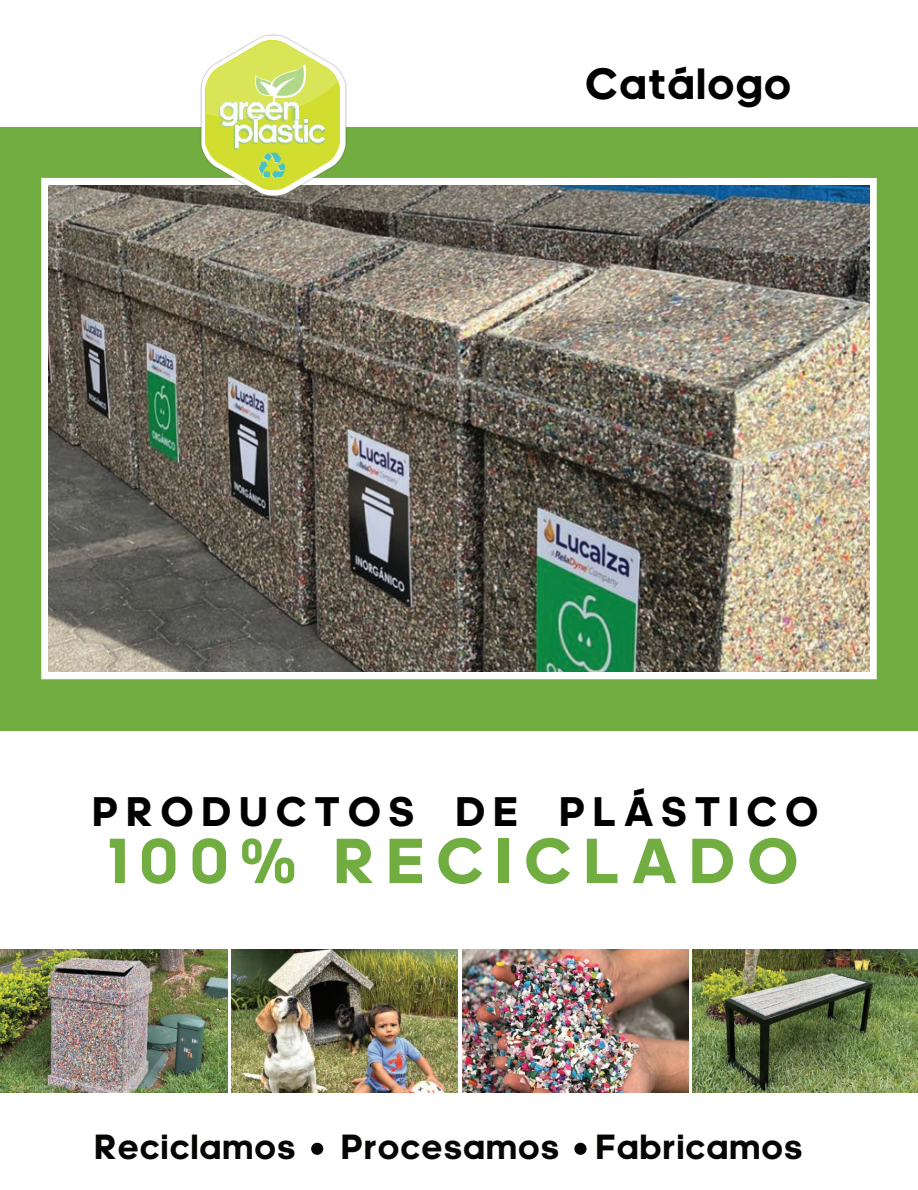
<style>
.page{position:relative;width:918px;height:1190px;background:#fff}
.page>*{position:absolute;margin:0;border:0;box-sizing:border-box;transform-origin:0 0}
.t1{font:700 64.8px "adineue PRO";letter-spacing:.2em;color:#72ad42}
.t2{font:700 44.55px "adineue PRO";letter-spacing:.05em;color:#000}
.t3{font:700 42px "adineue PRO";letter-spacing:.2em;color:#000}
.t4{font:700 35.55px "adineue PRO";letter-spacing:.05em;color:#050604}
.t5{font:700 33.15px "adineue PRO";letter-spacing:-.025em;color:#9bcd66}
.t6{font:700 32.4px "adineue PRO";letter-spacing:-.025em;color:#9bcd66}
</style>
<div class="page">
<div style="left:311px;top:1142px;width:12px;height:12px;background:#050604;border-radius:50%"></div>
<div style="left:574px;top:1142px;width:13px;height:12px;background:#050604;border-radius:50%"></div>
<div style="left:0;top:127px;width:918px;height:603px;background:#72ad42"></div>
<div style="left:0;top:128px;width:62px;height:603px;background:#72ad42"></div>
<img style="left:462px;top:949px;width:226px;height:143px">
<img style="left:692px;top:949px;width:226px;height:143px">
<img style="left:232px;top:949px;width:225px;height:143px">
<img style="left:0;top:949px;width:227px;height:143px">
<div style="left:41px;top:178px;width:836px;height:501px;border:15px solid #fff"></div>
<img style="left:49px;top:185px;width:820px;height:486px">
<img style="left:199px;top:34px;width:148px;height:163px">
<img style="left:206px;top:187px;width:134px;height:3px">
<svg style="left:200px;top:41px;width:146px;height:146px"></svg>
<p class="t6" style="left:218px;top:91px;width:81px">green</p>
<p class="t5" style="left:233px;top:113px;width:95px">plastic</p>
<p class="t2" style="left:586px;top:57px;width:207px">Catálogo</p>
<p class="t3" style="left:93px;top:787px;width:727px">PRODUCTOS DE PLÁSTICO</p>
<h1 class="t1" style="left:108px;top:823px;width:691px">100% RECICLADO</h1>
<p class="t4" style="left:94px;top:1125px;width:202px">Reciclamos</p>
<p class="t4" style="left:341px;top:1125px;width:463px">Procesamos Fabricamos</p>
</div>
